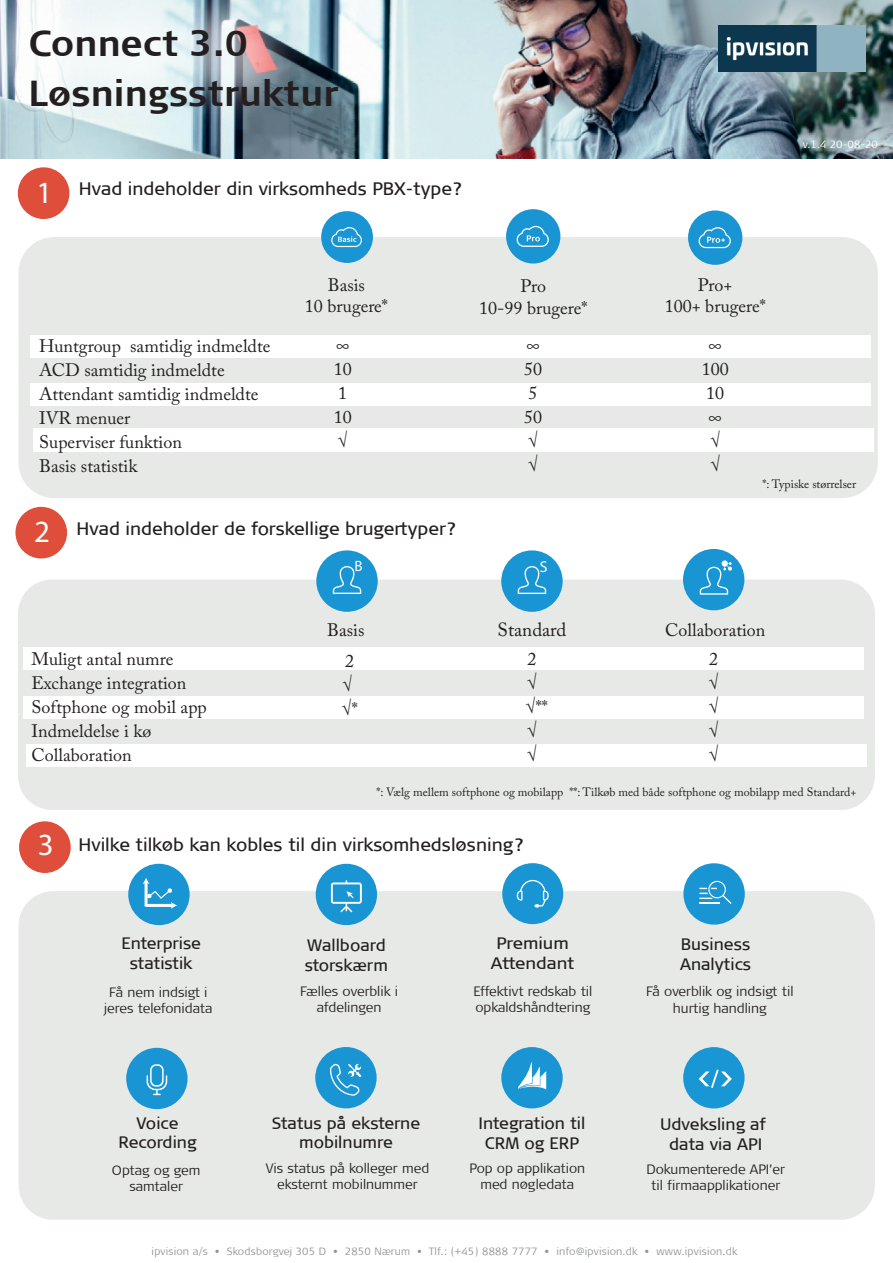
<style>
.page{position:relative;width:893px;height:1263px;background:#fff}
.page>*{position:absolute;margin:0;border:0;box-sizing:border-box;transform-origin:0 0}
.t1{font:700 36px/49.8px "Signa Column";color:#231f20}
.t2{font:30.9px "Myriad Pro";color:#fff}
.t3{font:18.9px "Adobe Caslon Pro";color:#231f20}
.t4{font:18px/24px "Adobe Caslon Pro";color:#231f20}
.t5{font:18px "Signa Column";color:#231f20}
.t6{font:16.5px/19.8px "Signa Column";color:#231f20;text-align:center}
.t7{font:16.5px/19.8px "Signa Column";color:#231f20;text-align:center;scale:1.06 1}
.t8{font:15.75px "Myriad Pro";color:#fff}
.t9{font:15px "Myriad Pro";color:#fff}
.t10{font:300 13.5px/16.2px "Signa Column";color:#231f20;text-align:center}
.t11{font:12px "Adobe Caslon Pro";color:#231f20}
.t12{font:300 10.5px "Signa Column";letter-spacing:.015em;color:#939598}
.t13{font:300 10.5px "Signa Column";color:#fff}
</style>
<div class="page">
<img style="left:0;top:0;width:893px;height:159px">
<img style="left:231px;top:0;width:93px;height:145px">
<img style="left:0;top:0;width:35px;height:141px">
<img style="left:35px;top:0;width:196px;height:145px">
<img style="left:701px;top:0;width:192px;height:146px">
<div style="left:19px;top:891px;width:856px;height:329px;background:#e7e9e7;border-radius:34px"></div>
<div style="left:18px;top:579px;width:857px;height:231px;background:#e7e9e7;border-radius:34px"></div>
<div style="left:683px;top:549px;width:61px;height:61px;background:#1a95d4;border-radius:50%"></div>
<div style="left:128px;top:864px;width:62px;height:61px;background:#1a95d4;border-radius:50%"></div>
<svg style="left:142px;top:878px;width:35px;height:31px"></svg>
<div style="left:316px;top:864px;width:61px;height:61px;background:#1a95d4;border-radius:50%"></div>
<svg style="left:331px;top:880px;width:31px;height:32px"></svg>
<div style="left:683px;top:863px;width:62px;height:62px;background:#1a95d4;border-radius:50%"></div>
<svg style="left:699px;top:881px;width:32px;height:23px"></svg>
<div style="left:502px;top:863px;width:61px;height:61px;background:#1a95d4;border-radius:50%"></div>
<svg style="left:517px;top:880px;width:32px;height:28px"></svg>
<div style="left:126px;top:1048px;width:62px;height:61px;background:#1a95d4;border-radius:50%"></div>
<svg style="left:147px;top:1064px;width:20px;height:31px"></svg>
<div style="left:316px;top:550px;width:62px;height:62px;background:#1a95d4;border-radius:50%"></div>
<svg style="left:333px;top:566px;width:28px;height:28px"></svg>
<div style="left:501px;top:550px;width:62px;height:62px;background:#1a95d4;border-radius:50%"></div>
<svg style="left:518px;top:566px;width:28px;height:28px"></svg>
<div style="left:683px;top:1047px;width:61px;height:61px;background:#1996d4;border-radius:50%"></div>
<svg style="left:699px;top:1069px;width:33px;height:19px"></svg>
<div style="left:501px;top:1047px;width:62px;height:61px;background:#1a95d4;border-radius:50%"></div>
<svg style="left:518px;top:1062px;width:28px;height:27px"></svg>
<div style="left:315px;top:1047px;width:62px;height:61px;background:#1a95d4;border-radius:50%"></div>
<svg style="left:330px;top:1064px;width:31px;height:32px"></svg>
<svg style="left:700px;top:560px;width:32px;height:35px"></svg>
<div style="left:23px;top:647px;width:840px;height:23px;background:#fff"></div>
<div style="left:23px;top:696px;width:840px;height:23px;background:#fff"></div>
<div style="left:26px;top:744px;width:840px;height:23px;background:#fff"></div>
<div style="left:19px;top:237px;width:859px;height:261px;background:#e7e9e7;border-radius:36px"></div>
<div style="left:30px;top:335px;width:841px;height:23px;background:#fff"></div>
<div style="left:30px;top:383px;width:841px;height:23px;background:#fff"></div>
<div style="left:33px;top:428px;width:841px;height:24px;background:#fff"></div>
<div style="left:321px;top:211px;width:52px;height:52px;background:#1a95d4;border-radius:50%"></div>
<svg style="left:331px;top:227px;width:31px;height:20px"></svg>
<div style="left:506px;top:209px;width:54px;height:55px;background:#1a95d4;border-radius:50%"></div>
<svg style="left:517px;top:226px;width:32px;height:21px"></svg>
<div style="left:688px;top:210px;width:54px;height:55px;background:#1a95d4;border-radius:50%"></div>
<svg style="left:699px;top:227px;width:32px;height:21px"></svg>
<div style="left:19px;top:168px;width:50px;height:50px;background:#df4d3b;border-radius:50%"></div>
<div style="left:18px;top:167px;width:51px;height:52px;border:2px solid #df4d3b;border-radius:50%"></div>
<div style="left:16px;top:508px;width:50px;height:50px;background:#df4d3b;border-radius:50%"></div>
<div style="left:15px;top:507px;width:52px;height:51px;border:2px solid #df4d3b;border-radius:50%"></div>
<div style="left:20px;top:822px;width:50px;height:50px;background:#df4d3b;border-radius:50%"></div>
<div style="left:19px;top:821px;width:52px;height:52px;border:2px solid #df4d3b;border-radius:50%"></div>
<img style="left:719px;top:26px;width:147px;height:45px">
<h1 class="t1" style="left:28px;top:18px;width:312px">Connect 3.0<br>Løsningsstruktur</h1>
<h2 class="t2" style="left:36px;top:173px;width:17px">1</h2>
<p class="t5" style="left:79px;top:178px;width:385px">Hvad indeholder din virksomheds PBX-type?</p>
<p class="t4" style="left:305px;top:274px;width:84px;line-height:21.6px;text-align:center">Basis<br>10 brugere*</p>
<p class="t4" style="left:479px;top:275px;width:110px;line-height:21.6px;text-align:center">Pro<br>10-99 brugere*</p>
<p class="t4" style="left:665px;top:274px;width:102px;line-height:21.6px;text-align:center">Pro+<br>100+ brugere*</p>
<p class="t4" style="left:39px;top:334px;width:233px">Huntgroup samtidig indmeldte<br>ACD samtidig indmeldte<br>Attendant samtidig indmeldte<br>IVR menuer<br>Superviser funktion<br>Basis statistik</p>
<p class="t4" style="left:334px;top:333px;width:19px">∞<br>10<br>1<br>10 √</p>
<p class="t4" style="left:524px;top:333px;width:19px">∞<br>50<br>5<br>50 √ √</p>
<p class="t4" style="left:702px;top:332px;width:28px;text-align:center">∞<br>100<br>10 ∞ √<br>√</p>
<p class="t13" style="left:803px;top:139px;width:76px">v.1.4 20-08-20</p>
<h2 class="t2" style="left:34px;top:512px;width:17px">2</h2>
<p class="t5" style="left:77px;top:518px;width:381px">Hvad indeholder de forskellige brugertyper?</p>
<p class="t9" style="left:355px;top:557px;width:10px">B</p>
<p class="t8" style="left:540px;top:557px;width:9px">S</p>
<p class="t11" style="left:763px;top:477px;width:95px">*: Typiske størrelser</p>
<p class="t4" style="left:327px;top:618px;width:39px">Basis</p>
<p class="t3" style="left:498px;top:618px;width:70px">Standard</p>
<p class="t4" style="left:665px;top:618px;width:102px">Collaboration</p>
<p class="t4" style="left:31px;top:646px;width:177px">Muligt antal numre<br>Exchange integration<br>Softphone og mobil app<br>Indmeldelse i kø<br>Collaboration</p>
<p class="t4" style="left:525px;top:646px;width:24px">2 √ √** √ √</p>
<p class="t4" style="left:709px;top:647px;width:12px;text-align:justify">2 √ √ √ √</p>
<p class="t4" style="left:341px;top:649px;width:18px">2 √ √*</p>
<h2 class="t2" style="left:38px;top:826px;width:17px">3</h2>
<p class="t11" style="left:377px;top:785px;width:481px">*: Vælg mellem softphone og mobilapp **: Tilkøb med både softphone og mobilapp med Standard+</p>
<p class="t5" style="left:79px;top:834px;width:447px">Hvilke tilkøb kan kobles til din virksomhedsløsning?</p>
<p class="t6" style="left:121px;top:934px;width:81px">Enterprise statistik</p>
<p class="t6" style="left:305px;top:935px;width:85px;text-align:left">Wallboard storskærm</p>
<p class="t10" style="left:104px;top:984px;width:110px">Få nem indsigt i jeres telefonidata</p>
<p class="t10" style="left:300px;top:983px;width:100px">Fælles overblik i afdelingen</p>
<p class="t7" style="left:491px;top:934px;width:80px">Premium<br>Attendant</p>
<p class="t6" style="left:680px;top:935px;width:73px;text-align:left">Business<br>Analytics</p>
<p class="t10" style="left:473px;top:983px;width:121px;text-align:left">Effektivt redskab til opkaldshåndtering</p>
<p class="t10" style="left:646px;top:984px;width:149px">Få overblik og indsigt til hurtig handling</p>
<p class="t6" style="left:119px;top:1113px;width:80px">Voice<br>Recording</p>
<p class="t6" style="left:272px;top:1113px;width:150px">Status på eksterne mobilnumre</p>
<p class="t6" style="left:479px;top:1113px;width:108px">Integration til<br>CRM og ERP</p>
<p class="t6" style="left:660px;top:1114px;width:108px">Udveksling af data via API</p>
<p class="t10" style="left:112px;top:1162px;width:90px">Optag og gem samtaler</p>
<p class="t10" style="left:266px;top:1160px;width:165px">Vis status på kolleger med eksternt mobilnummer</p>
<p class="t10" style="left:469px;top:1160px;width:117px">Pop op applikation med nøgledata</p>
<p class="t10" style="left:646px;top:1161px;width:140px">Dokumenterede API’er til firmaapplikationer</p>
<p class="t12" style="left:152px;top:1246px;width:587px">ipvision a/s • Skodsborgvej 305 D • 2850 Nærum • Tlf.: (+45) 8888 7777 • info@ipvision.dk • www.ipvision.dk</p>
</div>
